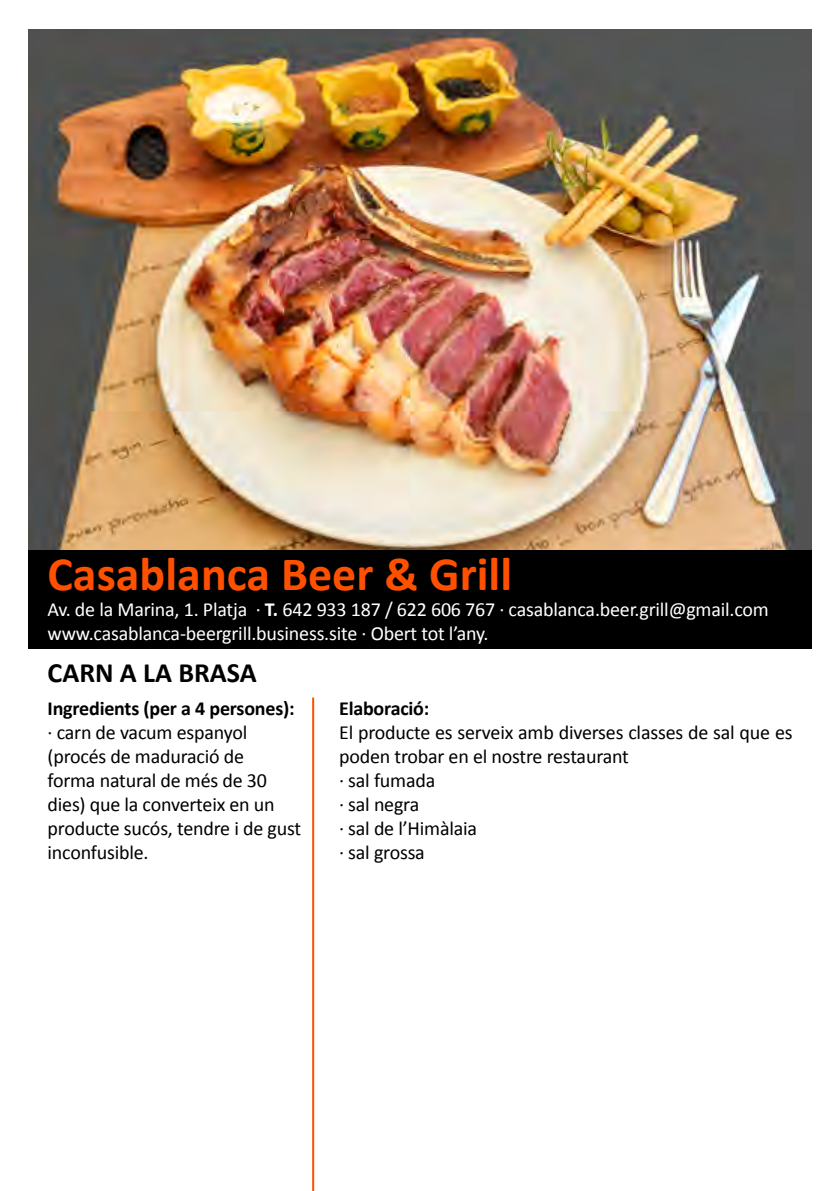
<style>
.page{position:relative;width:840px;height:1191px;background:#fff}
.page>*{position:absolute;margin:0;border:0;box-sizing:border-box;transform-origin:0 0}
.t1{font:700 48px "Calibri";color:#ff5000}
.t2{font:700 28px "Calibri";color:#000}
.t3{font:20px/24px "Calibri";letter-spacing:-.01em;color:#000}
.t4{font:20px/24px "Calibri";letter-spacing:-.01em;color:#fff}
.t5{font:700 20px "Calibri";letter-spacing:-.01em;color:#000}
.s1{font-weight:700}
</style>
<div class="page">
<hr style="left:312px;top:697px;width:2px;height:494px;background:#ff5000">
<img style="left:28px;top:29px;width:783px;height:521px">
<div style="left:28px;top:550px;width:783px;height:98px;background:#000"></div>
<h1 class="t1" style="left:48px;top:543px;width:466px">Casablanca Beer &amp; Grill</h1>
<p class="t4" style="left:48px;top:597px;width:722px">Av. de la Marina, 1. Platja · <span class="s1">T.</span> 642 933 187 / 622 606 767 · casablanca.beer.grill@gmail.com www.casablanca-beergrill.business.site · Obert tot l’any.</p>
<h2 class="t2" style="left:48px;top:654px;width:211px">CARN A LA BRASA</h2>
<p class="t5" style="left:48px;top:695px;width:248px">Ingredients (per a 4 persones):</p>
<p class="t3" style="left:48px;top:720px;width:255px">· carn de vacum espanyol (procés de maduració de<br>forma natural de més de 30 dies) que la converteix en un producte sucós, tendre i de gust inconfusible.</p>
<p class="t5" style="left:339px;top:695px;width:92px">Elaboració:</p>
<p class="t3" style="left:339px;top:720px;width:454px">El producte es serveix amb diverses classes de sal que es poden trobar en el nostre restaurant<br>· sal fumada<br>· sal negra<br>· sal de l’Himàlaia<br>· sal grossa</p>
</div>
